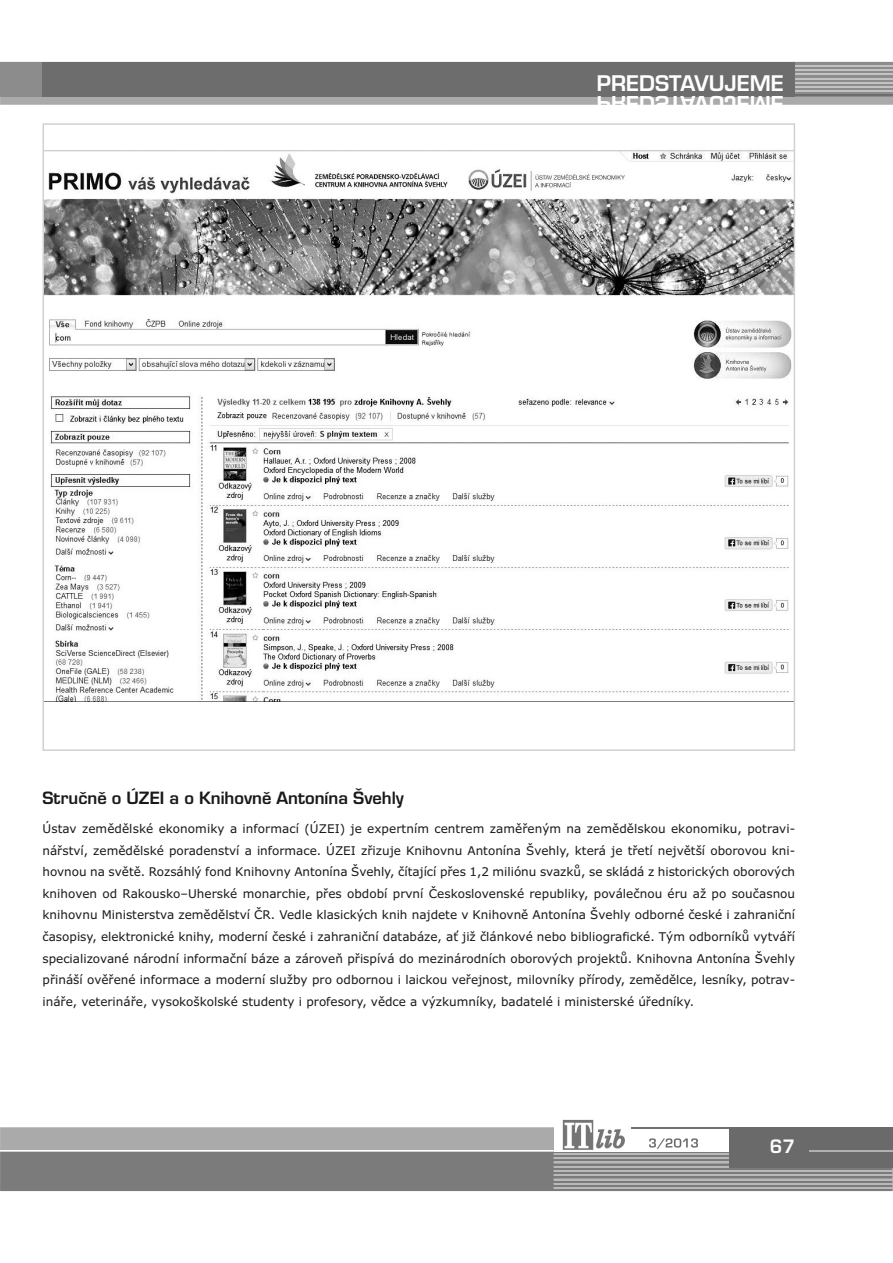
<style>
.page{position:relative;width:893px;height:1263px;background:#fff}
.page>*{position:absolute;margin:0;border:0;box-sizing:border-box;transform-origin:0 0}
.t1{font:21px "Euromode CE Bold";color:#fff}
.t2{font:18px "Euromode CE Bold";color:#fff}
.t3{font:16.5px "Euromode CE Bold";color:#191919}
.t4{font:12px/21.6px "Verdana";color:#191919;text-align:justify}
</style>
<div class="page">
<svg style="left:1px;top:1127px;width:553px;height:11px;background:#acacac"></svg>
<svg style="left:0;top:62px;width:893px;height:43px;background:#7e7e7e"></svg>
<hr style="left:795px;top:65px;width:98px;height:2px;background:#c2c2c2">
<hr style="left:631px;top:1127px;width:98px;height:2px;background:#717171">
<img style="left:562px;top:1119px;width:62px;height:19px">
<div style="left:729px;top:1127px;width:164px;height:41px;background:#6a6a6a"></div>
<hr style="left:0;top:1127px;width:1px;height:64px;background:#aaa">
<svg style="left:0;top:1138px;width:893px;height:53px;background:#8e8e8e"></svg>
<img style="left:46px;top:150px;width:746px;height:551px">
<h1 class="t1" style="left:597px;top:73px;width:189px">PP RR EE DD SS TT AA VV UU JJ EE MM EE</h1>
<h3 class="t3" style="left:43px;top:788px;width:363px">Stručně o ÚZEI a o Knihovně Antonína Švehly</h3>
<p class="t4" style="left:43px;top:818px;width:754px">Ústav zemědělské ekonomiky a informací (ÚZEI) je expertním centrem zaměřeným na zemědělskou ekonomiku, potravi&shy;nářství, zemědělské poradenství a informace. ÚZEI zřizuje Knihovnu Antonína Švehly, která je třetí největší oborovou kni&shy;hovnou na světě. Rozsáhlý fond Knihovny Antonína Švehly, čítající přes 1,2 miliónu svazků, se skládá z historických oborových knihoven od Rakousko–Uherské monarchie, přes období první Československé republiky, poválečnou éru až po současnou knihovnu Ministerstva zemědělství ČR. Vedle klasických knih najdete v Knihovně Antonína Švehly odborné české i zahraniční časopisy, elektronické knihy, moderní české i zahraniční databáze, ať již článkové nebo bibliografické. Tým odborníků vytváří specializované národní informační báze a zároveň přispívá do mezinárodních oborových projektů. Knihovna Antonína Švehly přináší ověřené informace a moderní služby pro odbornou i laickou veřejnost, milovníky přírody, zemědělce, lesníky, potrav&shy;ináře, veterináře, vysokoškolské studenty i profesory, vědce a výzkumníky, badatelé i ministerské úředníky.</p>
<h2 class="t2" style="left:770px;top:1135px;width:27px">67</h2>
</div>
